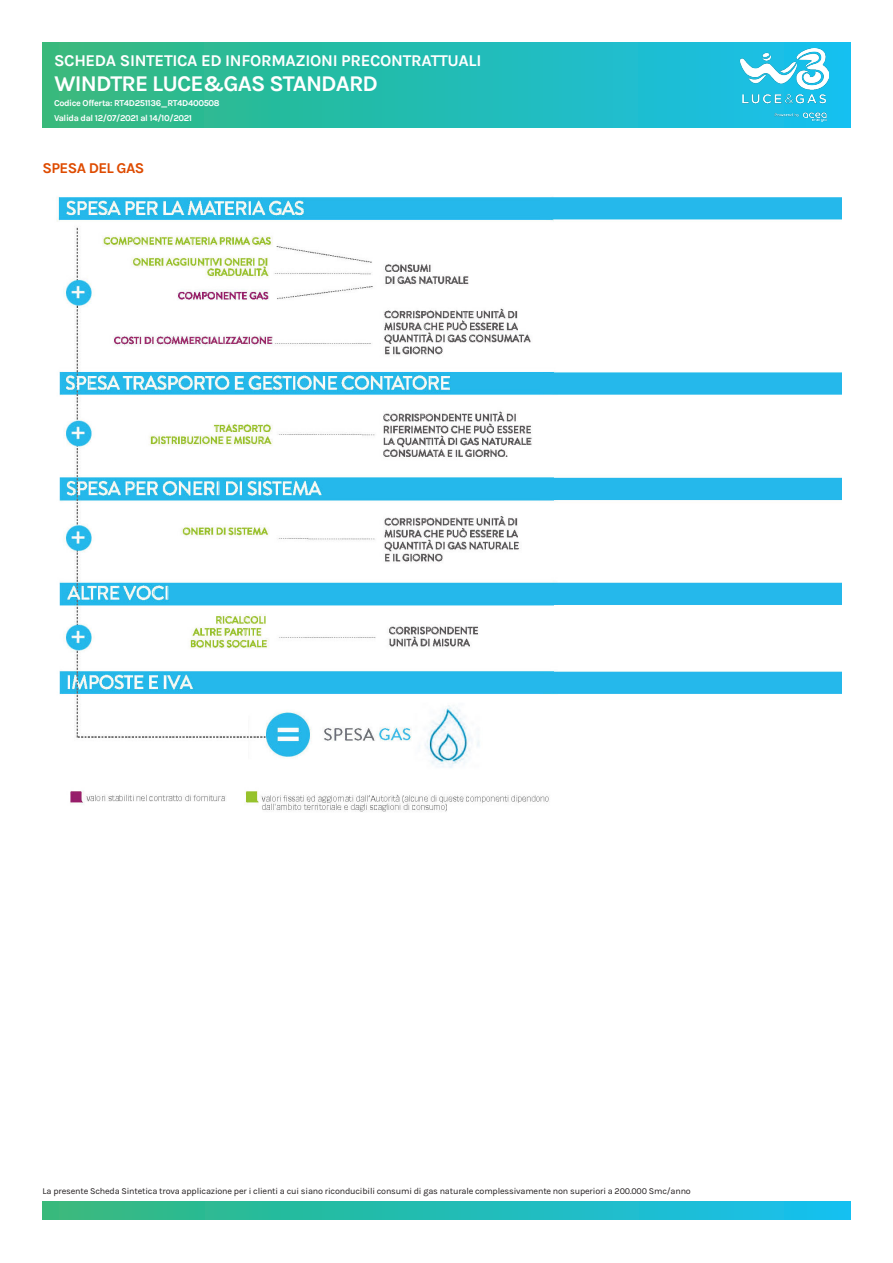
<style>
.page{position:relative;width:893px;height:1263px;background:#fff}
.page>*{position:absolute;margin:0;border:0;box-sizing:border-box;transform-origin:0 0}
.t1{font:700 22.5px "Karla";letter-spacing:-.04em;color:#fff}
.t2{font:700 16.5px "Karla";letter-spacing:-.02em;color:#fff}
.t3{font:700 15px "Karla";letter-spacing:-.04em;color:#de4b00}
.t4{font:9px "Karla";letter-spacing:-.02em;color:#231f20}
.t5{font:700 9px/15px "Karla";letter-spacing:-.04em;color:#fff}
</style>
<div class="page">
<div style="left:43px;top:1202px;width:807px;height:18px;background:linear-gradient(to right,#34b97b,#15c0ef)"></div>
<div style="left:43px;top:43px;width:807px;height:84px;background:linear-gradient(to right,#34b97b,#15c0ef)"></div>
<img style="left:740px;top:49px;width:88px;height:73px">
<img style="left:56px;top:197px;width:786px;height:615px">
<h2 class="t2" style="left:54px;top:51px;width:429px">SCHEDA SINTETICA ED INFORMAZIONI PRECONTRATTUALI</h2>
<h1 class="t1" style="left:54px;top:71px;width:326px">WINDTRE LUCE&amp;GAS STANDARD</h1>
<p class="t5" style="left:54px;top:96px;width:167px">Codice Offerta: RT4D251136_RT4D400508<br>Valida dal 12/07/2021 al 14/10/2021</p>
<h3 class="t3" style="left:43px;top:160px;width:104px">SPESA DEL GAS</h3>
<p class="t4" style="left:43px;top:1186px;width:650px">La presente Scheda Sintetica trova applicazione per i clienti a cui siano riconducibili consumi di gas naturale complessivamente non superiori a 200.000 Smc/anno</p>
</div>
